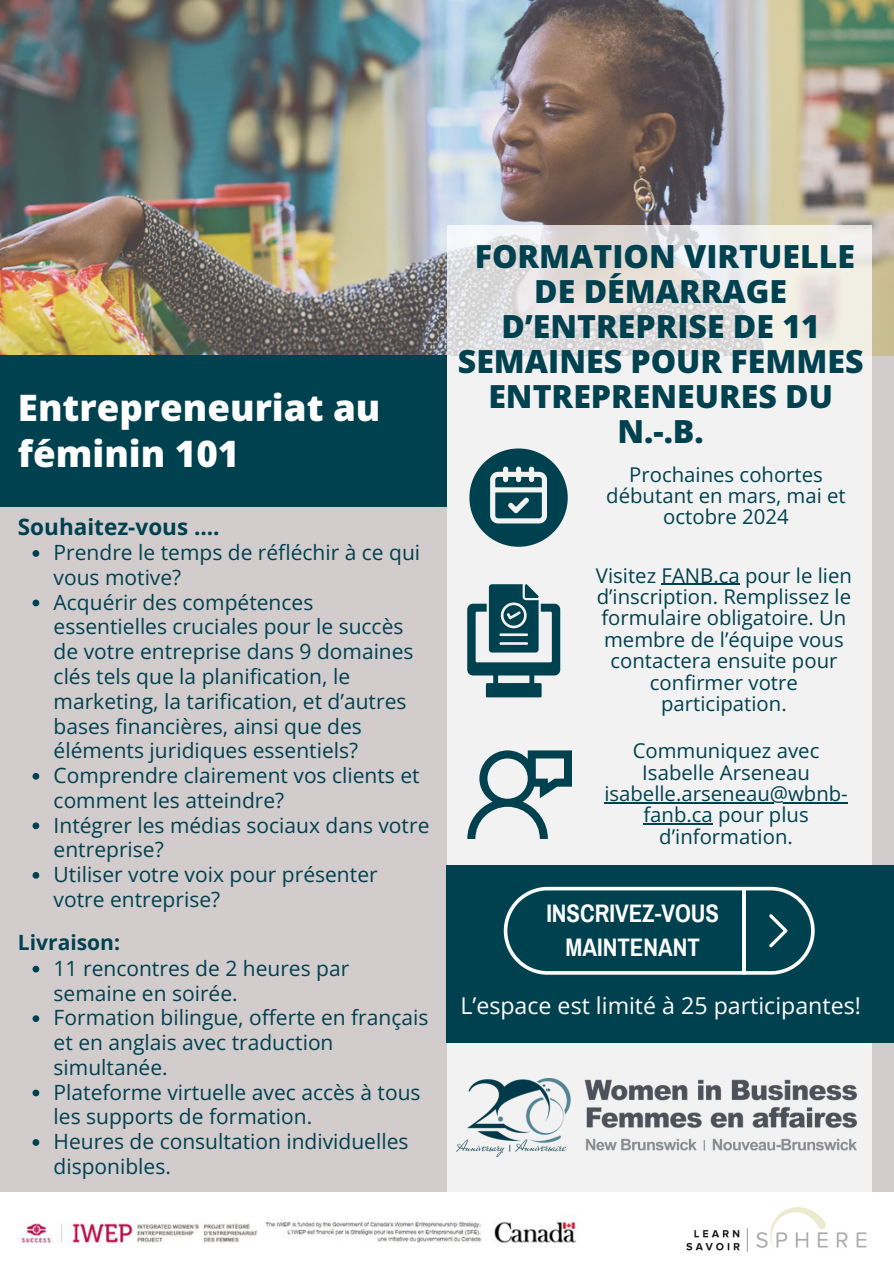
<style>
.page{position:relative;width:894px;height:1264px;background:#fff}
.page>*{position:absolute;margin:0;border:0;box-sizing:border-box;transform-origin:0 0}
.t1{font:800 36.6px/46.2px "Open Sans Hebrew";color:#fff}
.t2{font:800 32.1px/34.8px "Open Sans Hebrew";color:#004150;text-align:center}
.t3{font:700 24.75px "Archivo Narrow";color:#fff}
.t4{font:23.1px "Open Sans";color:#fff}
.t5{font:700 22.5px "Open Sans";color:#004150}
.t6{font:21px/24.8px "Open Sans";color:#004150}
.t7{font:700 21px "Open Sans";color:#004150}
.t8{font:20.4px/21.3px "Open Sans";color:#004150;text-align:center}
</style>
<div class="page">
<div style="left:0;top:0;width:893px;height:1263px;background:#d3cccd"></div>
<img style="left:0;top:0;width:893px;height:355px">
<svg style="left:446px;top:225px;width:425px;height:966px;fill:#f3f2f2"></svg>
<div style="left:0;top:1191px;width:893px;height:72px;background:#fff"></div>
<div style="left:446px;top:865px;width:447px;height:177px;background:#004150"></div>
<div style="left:0;top:355px;width:446px;height:152px;background:#004150"></div>
<img style="left:18px;top:1219px;width:559px;height:25px">
<img style="left:686px;top:1207px;width:181px;height:45px">
<svg style="left:503px;top:886px;width:311px;height:88px"></svg>
<div style="left:486px;top:683px;width:55px;height:14px;background:#004150"></div>
<svg style="left:467px;top:584px;width:93px;height:105px"></svg>
<hr style="left:661px;top:584px;width:78px;height:1px;background:#004150">
<svg style="left:467px;top:750px;width:104px;height:89px"></svg>
<hr style="left:604px;top:802px;width:243px;height:1px;background:#004150">
<hr style="left:643px;top:823px;width:69px;height:1px;background:#004150">
<svg style="left:469px;top:448px;width:98px;height:98px"></svg>
<img style="left:457px;top:1078px;width:399px;height:78px">
<div style="left:538px;top:897px;width:201px;height:71px;background:#004150"></div>
<svg style="left:33px;top:550px;width:6px;height:7px"></svg>
<svg style="left:33px;top:599px;width:6px;height:7px"></svg>
<svg style="left:33px;top:773px;width:6px;height:6px"></svg>
<svg style="left:33px;top:822px;width:6px;height:7px"></svg>
<svg style="left:33px;top:872px;width:6px;height:6px"></svg>
<svg style="left:33px;top:965px;width:6px;height:7px"></svg>
<svg style="left:33px;top:1015px;width:6px;height:7px"></svg>
<svg style="left:33px;top:1089px;width:6px;height:7px"></svg>
<svg style="left:33px;top:1139px;width:6px;height:6px"></svg>
<p class="t1" style="left:18px;top:384px;width:364px">Entrepreneuriat au féminin 101</p>
<p class="t5" style="left:18px;top:511px;width:203px">Souhaitez-vous ….</p>
<p class="t6" style="left:54px;top:539px;width:368px">Prendre le temps de réfléchir à ce qui vous motive?</p>
<p class="t6" style="left:54px;top:589px;width:361px">Acquérir des compétences essentielles cruciales pour le succès de votre entreprise dans 9 domaines clés tels que la planification, le marketing, la tarification, et d’autres bases financières, ainsi que des éléments juridiques essentiels?</p>
<p class="t6" style="left:54px;top:762px;width:367px">Comprendre clairement vos clients et comment les atteindre?</p>
<p class="t6" style="left:54px;top:812px;width:377px">Intégrer les médias sociaux dans votre entreprise?</p>
<p class="t6" style="left:54px;top:861px;width:325px">Utiliser votre voix pour présenter votre entreprise?</p>
<p class="t7" style="left:18px;top:927px;width:104px">Livraison:</p>
<p class="t6" style="left:54px;top:955px;width:297px">11 rencontres de 2 heures par semaine en soirée.</p>
<p class="t6" style="left:54px;top:1004px;width:376px">Formation bilingue, offerte en français et en anglais avec traduction simultanée.</p>
<p class="t6" style="left:54px;top:1079px;width:368px">Plateforme virtuelle avec accès à tous les supports de formation.</p>
<p class="t6" style="left:54px;top:1128px;width:356px">Heures de consultation individuelles disponibles.</p>
<p class="t2" style="left:457px;top:238px;width:407px">FORMATION VIRTUELLE<br>DE DÉMARRAGE<br>D’ENTREPRISE DE 11<br>SEMAINES POUR FEMMES<br>ENTREPRENEURES DU<br>N.-.B.</p>
<p class="t8" style="left:606px;top:463px;width:241px">Prochaines cohortes débutant en mars, mai et octobre 2024</p>
<p class="t8" style="left:595px;top:564px;width:257px">Visitez FANB.ca pour le lien d’inscription. Remplissez le formulaire obligatoire. Un membre de l’équipe vous contactera ensuite pour confirmer votre participation.</p>
<p class="t8" style="left:604px;top:739px;width:245px">Communiquez avec<br>Isabelle Arseneau isabelle.arseneau@wbnb&shy;fanb.ca pour plus d’information.</p>
<p class="t3" style="left:546px;top:900px;width:174px">INSCRIVEZ-VOUS</p>
<p class="t3" style="left:565px;top:933px;width:136px">MAINTENANT</p>
<p class="t4" style="left:460px;top:988px;width:402px">L’espace est limité à 25 participantes!</p>
</div>
